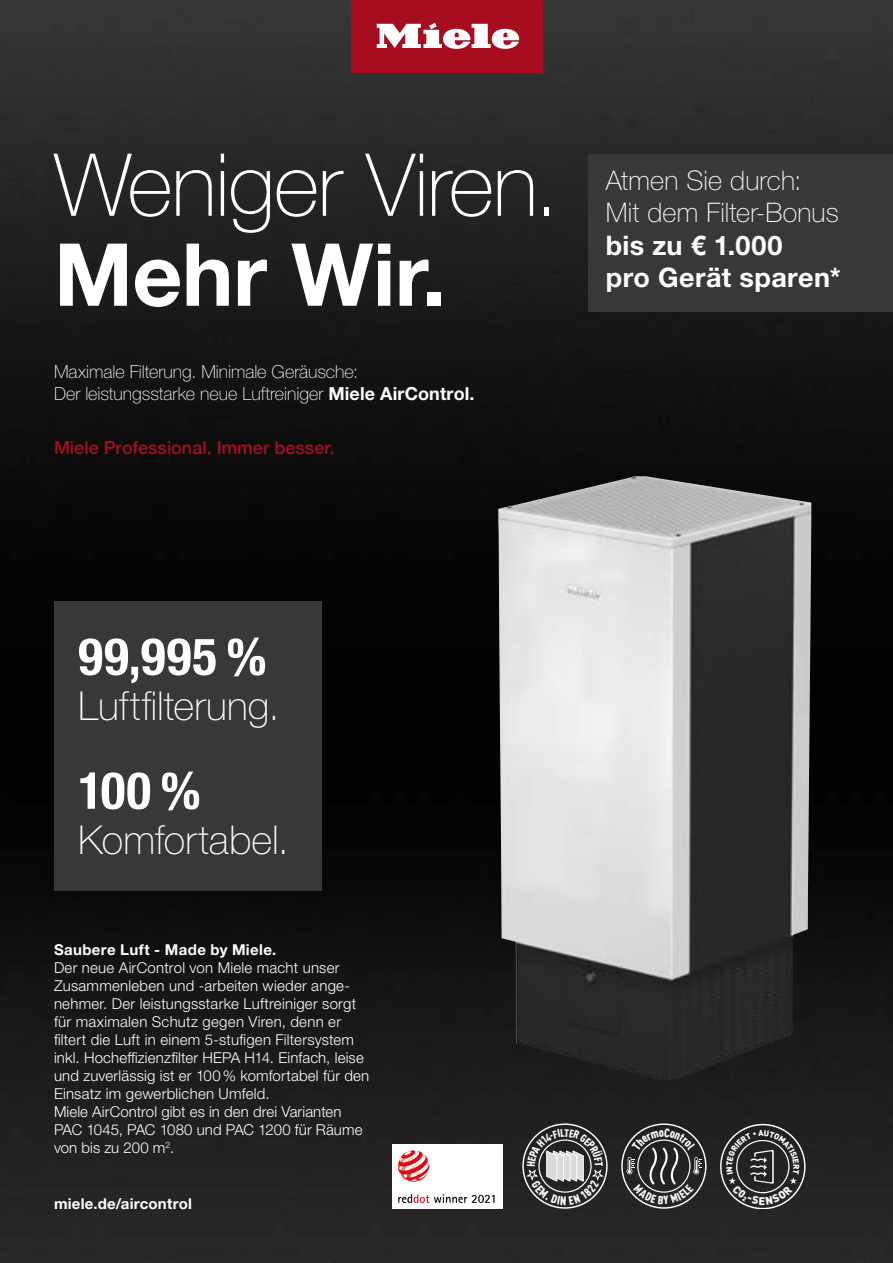
<style>
.page{position:relative;width:893px;height:1263px;background:#fff}
.page>*{position:absolute;margin:0;border:0;box-sizing:border-box;transform-origin:0 0}
.t1{font:100 87px "Helvetica Neue LTW1 G";letter-spacing:-.015em;color:#fff}
.t2{font:700 87px "Helvetica Neue LTW1 G";letter-spacing:-.005em;color:#fff}
.t3{font:700 condensed 51.3px "Helvetica Neue LTW1 G";letter-spacing:.02em;color:#fff}
.t4{font:100 39.9px "Helvetica Neue LTW1 G";letter-spacing:.005em;color:#fff}
.t5{font:100 27px/32.4px "Helvetica Neue LTW1 G";letter-spacing:.005em;color:#fff}
.t6{font:700 27px/32.4px "Helvetica Neue LTW1 G";letter-spacing:.015em;color:#fff}
.t7{font:100 18px/22.5px "Helvetica Neue LTW1 G";color:#fff}
.t8{font:500 18px "Helvetica Neue";color:#a60d1f}
.t9{font:300 15px/18px "Helvetica Neue LTW1 G";letter-spacing:.015em;color:#fff}
.t10{font:700 15px "Helvetica Neue LTW1 G";letter-spacing:.025em;color:#fff}
.s1{font-weight:700}
</style>
<div class="page">
<img style="left:0;top:0;width:893px;height:1263px">
<img style="left:498px;top:476px;width:313px;height:604px">
<div style="left:54px;top:602px;width:267px;height:289px;background:#373838"></div>
<div style="left:392px;top:1144px;width:111px;height:65px;background:#fff"></div>
<svg style="left:398px;top:1194px;width:97px;height:9px"></svg>
<svg style="left:398px;top:1150px;width:31px;height:32px"></svg>
<div style="left:589px;top:154px;width:304px;height:157px;background:#373838"></div>
<div style="left:353px;top:0;width:189px;height:73px;background:#a60d1f"></div>
<svg style="left:377px;top:23px;width:142px;height:26px"></svg>
<svg style="left:720px;top:1124px;width:85px;height:85px;background:#3a3a3a"></svg>
<svg style="left:621px;top:1123px;width:85px;height:86px;background:#3e3e3e"></svg>
<svg style="left:522px;top:1123px;width:86px;height:86px;background:#515151"></svg>
<h1 class="t1" style="left:54px;top:133px;width:506px">Weniger Viren.</h1>
<h1 class="t2" style="left:54px;top:221px;width:394px">Mehr Wir.</h1>
<p class="t7" style="left:54px;top:360px;width:422px">Maximale Filterung. Minimale Geräusche:<br>Der leistungsstarke neue Luftreiniger <span class="s1">Miele AirControl.</span></p>
<p class="t8" style="left:54px;top:433px;width:282px">Miele Professional. Immer besser.</p>
<h3 class="t5" style="left:606px;top:164px;width:235px">Atmen Sie durch:<br>Mit dem Filter-Bonus</h3>
<h3 class="t6" style="left:606px;top:229px;width:237px">bis zu € 1.000<br>pro Gerät sparen*</h3>
<h2 class="t3" style="left:78px;top:626px;width:190px">99,995 %</h2>
<h3 class="t4" style="left:78px;top:682px;width:203px">Luftfilterung.</h3>
<h2 class="t3" style="left:78px;top:760px;width:124px">100 %</h2>
<h3 class="t4" style="left:78px;top:816px;width:212px">Komfortabel.</h3>
<p class="t10" style="left:54px;top:940px;width:224px">Saubere Luft - Made by Miele.</p>
<p class="t9" style="left:54px;top:959px;width:317px">Der neue AirControl von Miele macht unser Zusammenleben und -arbeiten wieder ange&shy;nehmer. Der leistungsstarke Luftreiniger sorgt für maximalen Schutz gegen Viren, denn er filtert die Luft in einem 5-stufigen Filtersystem inkl. Hocheffizienzfilter HEPA H14. Einfach, leise und zuverlässig ist er 100% komfortabel für den Einsatz im gewerblichen Umfeld.<br>Miele AirControl gibt es in den drei Varianten PAC 1045, PAC 1080 und PAC 1200 für Räume von bis zu 200 m<sup>2</sup>.</p>
<p class="t10" style="left:54px;top:1194px;width:139px">miele.de/aircontrol</p>
</div>
